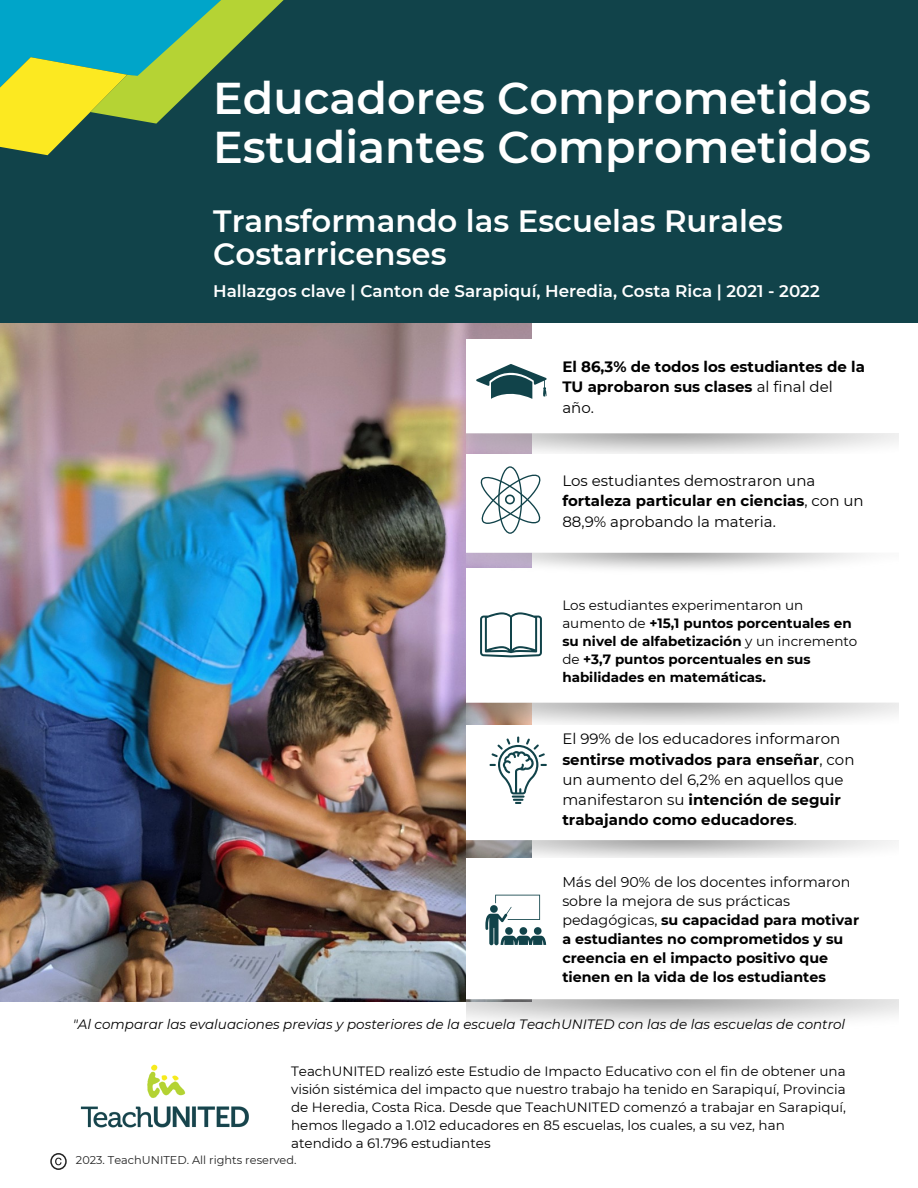
<style>
.page{position:relative;width:918px;height:1188px;background:#fff}
.page>*{position:absolute;margin:0;border:0;box-sizing:border-box;transform-origin:0 0}
.t1{font:600 44.4px "Montserrat";color:#fff}
.t2{font:600 30.75px/33.8px "Montserrat";color:#fff}
.t3{font:600 16.8px "Montserrat";color:#fff}
.t4{font:15px/20.2px "Montserrat";color:#000}
.t5{font:700 15px/20.2px "Montserrat";color:#000}
.t6{font:700 14.25px/19.2px "Montserrat";color:#000}
.t7{font:13.5px/18px "Montserrat";color:#000}
.t8{font:700 13.5px/18px "Montserrat";color:#000}
.t9{font:italic 13.5px "Montserrat";color:#000}
.t10{font:11.25px "Montserrat";color:#222}
.s1{font-weight:400}
.s2{font-weight:700}
</style>
<div class="page">
<img style="left:0;top:323px;width:532px;height:678px">
<div style="left:0;top:0;width:918px;height:323px;background:#11434a"></div>
<img style="left:80px;top:1064px;width:169px;height:64px">
<svg style="left:0;top:0;width:284px;height:155px"></svg>
<svg style="left:50px;top:1153px;width:17px;height:17px"></svg>
<img style="left:466px;top:339px;width:432px;height:116px">
<svg style="left:476px;top:364px;width:71px;height:35px"></svg>
<img style="left:466px;top:575px;width:432px;height:151px">
<svg style="left:480px;top:612px;width:62px;height:45px"></svg>
<img style="left:466px;top:726px;width:432px;height:133px">
<svg style="left:490px;top:736px;width:57px;height:68px"></svg>
<img style="left:466px;top:859px;width:432px;height:165px">
<svg style="left:485px;top:895px;width:61px;height:50px"></svg>
<img style="left:466px;top:455px;width:399px;height:120px">
<svg style="left:480px;top:466px;width:62px;height:68px"></svg>
<p class="t1" style="left:213px;top:71px;width:659px">Educadores Comprometidos</p>
<p class="t1" style="left:213px;top:120px;width:659px">Estudiantes Comprometidos</p>
<p class="t2" style="left:213px;top:204px;width:571px">Transformando las Escuelas Rurales<br>Costarricenses</p>
<p class="t3" style="left:213px;top:281px;width:608px">Hallazgos clave | Canton de Sarapiquí, Heredia, Costa Rica | 2021 - 2022</p>
<p class="t5" style="left:562px;top:357px;width:304px">El 86,3% de todos los estudiantes de la<br>TU aprobaron sus clases <span class="s1">al final del año.</span></p>
<p class="t4" style="left:562px;top:471px;width:303px">Los estudiantes demostraron una <span class="s2">fortaleza particular en ciencias</span>, con un<br>88,9% aprobando la materia.</p>
<p class="t8" style="left:562px;top:596px;width:297px"><span class="s1">Los estudiantes experimentaron un aumento de</span> +15,1 puntos porcentuales en su nivel de alfabetización <span class="s1">y un incremento de</span> +3,7 puntos porcentuales en sus habilidades en matemáticas.</p>
<p class="t4" style="left:562px;top:729px;width:294px">El 99% de los educadores informaron <span class="s2">sentirse motivados para enseñar</span>, con un aumento del 6,2% en aquellos que manifestaron su <span class="s2">intención de seguir trabajando como educadores</span>.</p>
<p class="t6" style="left:562px;top:872px;width:298px"><span class="s1">Más del 90% de los docentes informaron sobre la mejora de sus prácticas pedagógicas,</span> su capacidad para motivar a estudiantes no comprometidos y su creencia en el impacto positivo que tienen en la vida de los estudiantes</p>
<p class="t9" style="left:73px;top:1016px;width:774px">"Al comparar las evaluaciones previas y posteriores de la escuela TeachUNITED con las de las escuelas de control</p>
<p class="t7" style="left:291px;top:1062px;width:556px">TeachUNITED realizó este Estudio de Impacto Educativo con el fin de obtener una visión sistémica del impacto que nuestro trabajo ha tenido en Sarapiquí, Provincia de Heredia, Costa Rica. Desde que TeachUNITED comenzó a trabajar en Sarapiquí, hemos llegado a 1.012 educadores en 85 escuelas, los cuales, a su vez, han atendido a 61.796 estudiantes</p>
<p class="t10" style="left:76px;top:1154px;width:222px">2023. TeachUNITED. All rights reserved.</p>
</div>
